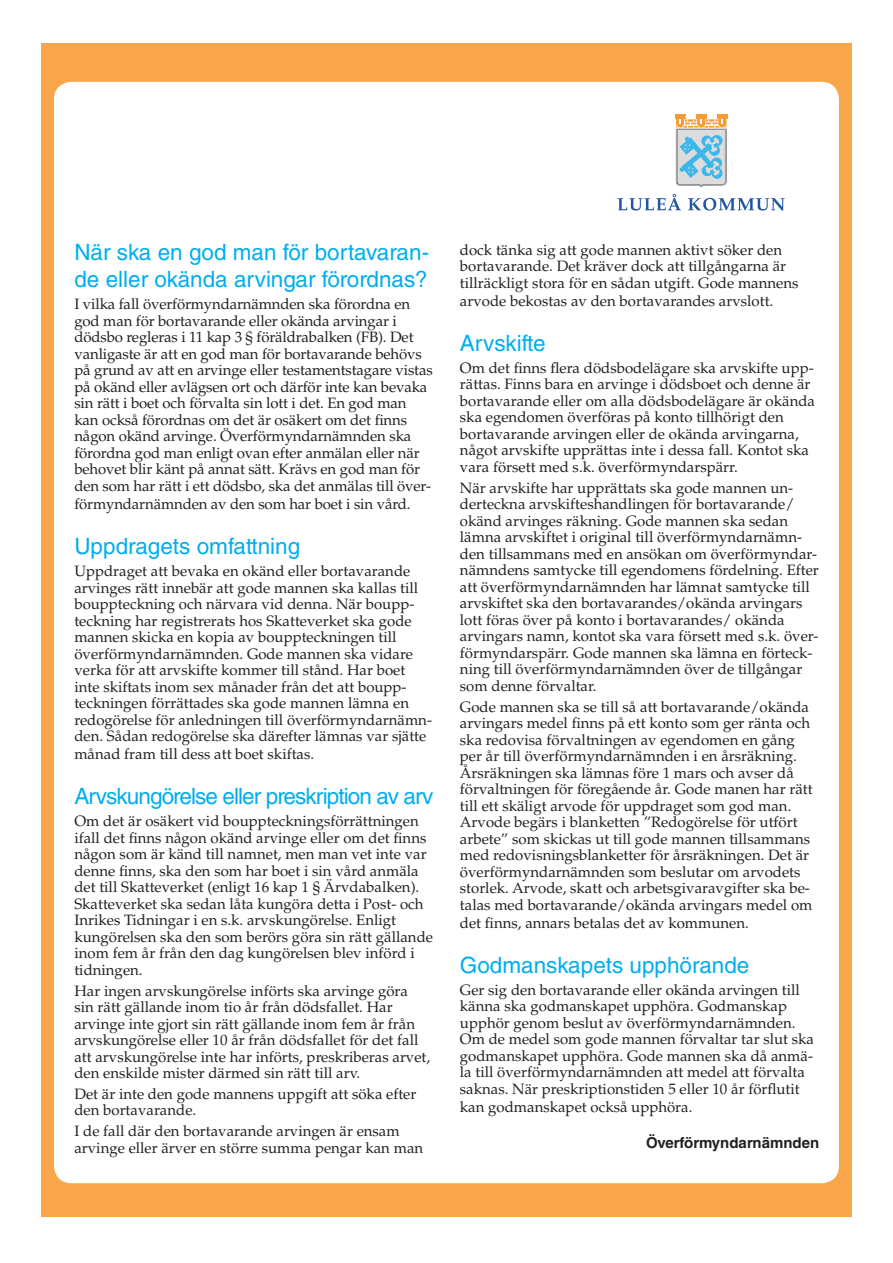
<style>
.page{position:relative;width:893px;height:1263px;background:#fff}
.page>*{position:absolute;margin:0;border:0;box-sizing:border-box;transform-origin:0 0}
.t1{font:22.5px/27px "Helvetica LT Std";color:#00aeef}
.t2{font:22.5px "Helvetica LT Std";letter-spacing:-.04em;color:#00aeef}
.t3{font:15px/16.5px "Palatino LT Std";color:#231f20}
.t4{font:700 15px "Helvetica LT Std";color:#231f20}
</style>
<div class="page">
<div style="left:41px;top:44px;width:810px;height:1173px;background:#f9a64a"></div>
<div style="left:55px;top:83px;width:783px;height:1099px;background:#fff;border-radius:17px"></div>
<svg style="left:618px;top:194px;width:63px;height:16px"></svg>
<svg style="left:688px;top:198px;width:97px;height:12px"></svg>
<svg style="left:675px;top:114px;width:52px;height:73px;background:#b4c8c9"></svg>
<hr style="left:676px;top:128px;width:51px;height:1px;background:#fefefe">
<p class="t1" style="left:74px;top:238px;width:356px">När ska en god man för bortavaran&shy;de eller okända arvingar förordnas?</p>
<p class="t3" style="left:74px;top:296px;width:360px">I vilka fall överförmyndarnämnden ska förordna en god man för bortavarande eller okända arvingar i dödsbo regleras i 11 kap 3 § föräldrabalken (FB). Det vanligaste är att en god man för bortavarande behövs på grund av att en arvinge eller testamentstagare vistas på okänd eller avlägsen ort och därför inte kan bevaka sin rätt i boet och förvalta sin lott i det. En god man kan också förordnas om det är osäkert om det finns någon okänd arvinge. Överförmyndarnämnden ska förordna god man enligt ovan efter anmälan eller när behovet blir känt på annat sätt. Krävs en god man för den som har rätt i ett dödsbo, ska det anmälas till över-</p>
<p class="t3" style="left:74px;top:496px;width:338px">förmyndarnämnden av den som har boet i sin vård.</p>
<p class="t1" style="left:74px;top:532px;width:227px">Uppdragets omfattning</p>
<p class="t3" style="left:74px;top:563px;width:359px">Uppdraget att bevaka en okänd eller bortavarande arvinges rätt innebär att gode mannen ska kallas till bouppteckning och närvara vid denna. När boupp&shy;teckning har registrerats hos Skatteverket ska gode mannen skicka en kopia av bouppteckningen till överförmyndarnämnden. Gode mannen ska vidare verka för att arvskifte kommer till stånd. Har boet inte skiftats inom sex månader från det att boupp&shy;teckningen förrättades ska gode mannen lämna en redogörelse för anledningen till överförmyndarnämn&shy;den. Sådan redogörelse ska därefter lämnas var sjätte</p>
<p class="t3" style="left:74px;top:746px;width:241px">månad fram till dess att boet skiftas.</p>
<p class="t2" style="left:74px;top:783px;width:361px">Arvskungörelse eller preskription av arv</p>
<p class="t3" style="left:74px;top:813px;width:360px">Om det är osäkert vid bouppteckningsförrättningen ifall det finns någon okänd arvinge eller om det finns någon som är känd till namnet, men man vet inte var denne finns, ska den som har boet i sin vård anmäla det till Skatteverket (enligt 16 kap 1 § Ärvdabalken).<br>Skatteverket ska sedan låta kungöra detta i Post- och Inrikes Tidningar i en s.k. arvskungörelse. Enligt kungörelsen ska den som berörs göra sin rätt gällande inom fem år från den dag kungörelsen blev införd i tidningen.</p>
<p class="t3" style="left:74px;top:982px;width:357px">Har ingen arvskungörelse införts ska arvinge göra sin rätt gällande inom tio år från dödsfallet. Har arvinge inte gjort sin rätt gällande inom fem år från arvskungörelse eller 10 år från dödsfallet för det fall att arvskungörelse inte har införts, preskriberas arvet, den enskilde mister därmed sin rätt till arv.</p>
<p class="t3" style="left:74px;top:1086px;width:343px">Det är inte den gode mannens uppgift att söka efter den bortavarande.</p>
<p class="t3" style="left:74px;top:1123px;width:350px">I de fall där den bortavarande arvingen är ensam arvinge eller ärver en större summa pengar kan man</p>
<p class="t3" style="left:460px;top:242px;width:340px">dock tänka sig att gode mannen aktivt söker den bortavarande. Det kräver dock att tillgångarna är tillräckligt stora för en sådan utgift. Gode mannens</p>
<p class="t3" style="left:460px;top:293px;width:315px">arvode bekostas av den bortavarandes arvslott.</p>
<p class="t1" style="left:460px;top:329px;width:87px">Arvskifte</p>
<p class="t3" style="left:460px;top:360px;width:357px">Om det finns flera dödsbodelägare ska arvskifte upp&shy;rättas. Finns bara en arvinge i dödsboet och denne är bortavarande eller om alla dödsbodelägare är okända ska egendomen överföras på konto tillhörigt den bortavarande arvingen eller de okända arvingarna, något arvskifte upprättas inte i dessa fall. Kontot ska vara försett med s.k. överförmyndarspärr.</p>
<p class="t3" style="left:460px;top:480px;width:360px">När arvskifte har upprättats ska gode mannen un&shy;derteckna arvskifteshandlingen för bortavarande/ okänd arvinges räkning. Gode mannen ska sedan lämna arvskiftet i original till överförmyndarnämn&shy;den tillsammans med en ansökan om överförmyndar&shy;nämndens samtycke till egendomens fördelning. Efter att överförmyndarnämnden har lämnat samtycke till arvskiftet ska den bortavarandes/okända arvingars lott föras över på konto i bortavarandes/ okända arvingars namn, kontot ska vara försett med s.k. över&shy;förmyndarspärr. Gode mannen ska lämna en förteck&shy;ning till överförmyndarnämnden över de tillgångar som denne förvaltar.</p>
<p class="t3" style="left:460px;top:698px;width:354px">Gode mannen ska se till så att bortavarande/okända arvingars medel finns på ett konto som ger ränta och ska redovisa förvaltningen av egendomen en gång per år till överförmyndarnämnden i en årsräkning.<br>Årsräkningen ska lämnas före 1 mars och avser då förvaltningen för föregående år. Gode manen har rätt till ett skäligt arvode för uppdraget som god man.<br>Arvode begärs i blanketten ”Redogörelse för utfört arbete” som skickas ut till gode mannen tillsammans med redovisningsblanketter för årsräkningen. Det är överförmyndarnämnden som beslutar om arvodets storlek. Arvode, skatt och arbetsgivaravgifter ska be&shy;talas med bortavarande/okända arvingars medel om</p>
<p class="t3" style="left:460px;top:914px;width:290px">det finns, annars betalas det av kommunen.</p>
<p class="t1" style="left:460px;top:951px;width:291px">Godmanskapets upphörande</p>
<p class="t3" style="left:460px;top:982px;width:356px">Ger sig den bortavarande eller okända arvingen till känna ska godmanskapet upphöra. Godmanskap upphör genom beslut av överförmyndarnämnden.<br>Om de medel som gode mannen förvaltar tar slut ska godmanskapet upphöra. Gode mannen ska då anmä&shy;la till överförmyndarnämnden att medel att förvalta saknas. När preskriptionstiden 5 eller 10 år förflutit</p>
<p class="t3" style="left:460px;top:1099px;width:234px">kan godmanskapet också upphöra.</p>
<p class="t4" style="left:646px;top:1133px;width:175px">Överförmyndarnämnden</p>
</div>
